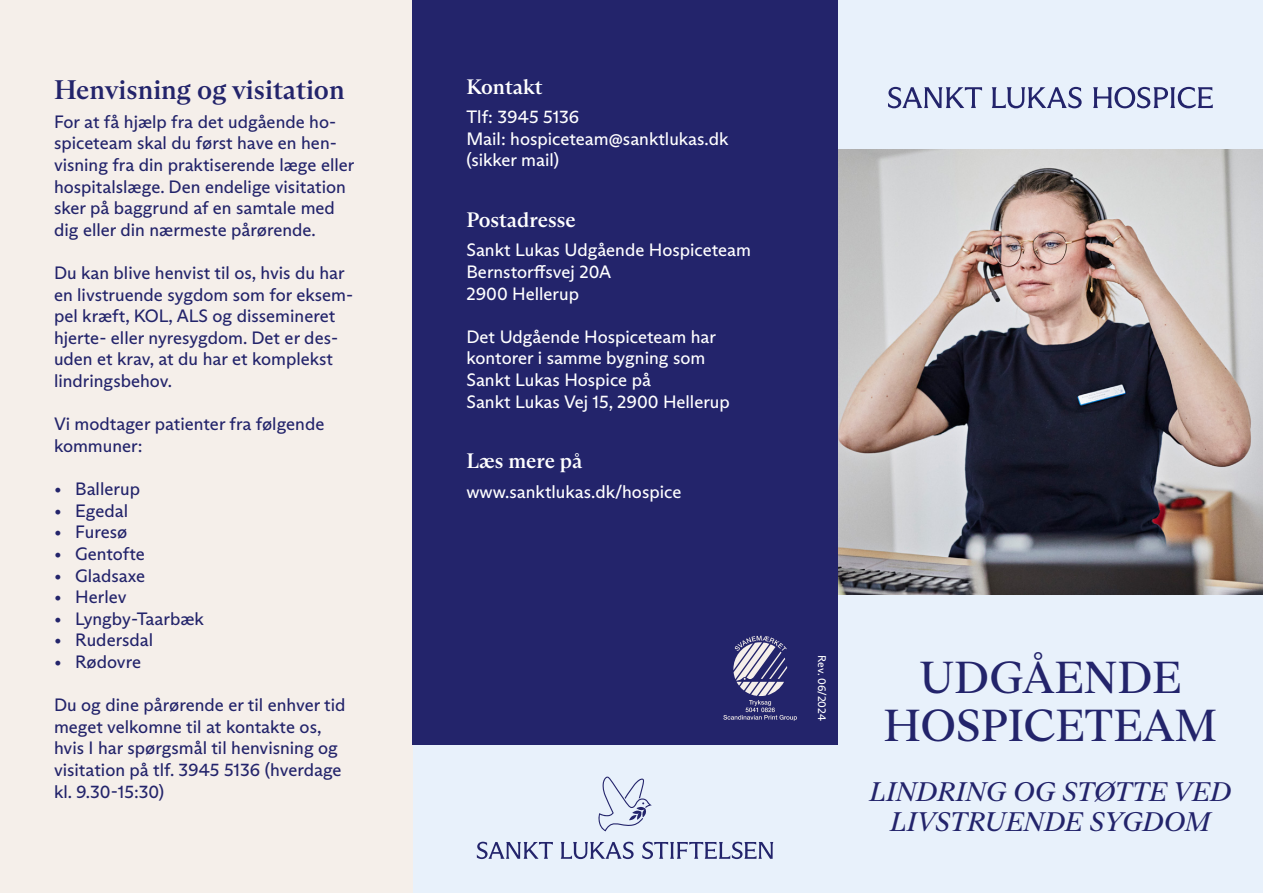
<style>
.page{position:relative;width:1263px;height:893px;background:#fff}
.page>*{position:absolute;margin:0;border:0;box-sizing:border-box;transform-origin:0 0}
.Overskrift01_forside{font:45px/48px "ABC Arizona Text";color:#23246b;text-align:center}
.Overskrift02_forside{font:italic 27px "ABC Arizona Text";color:#23246b}
.t1{font:500 27px "ABC Arizona Text";color:#23246b}
.t2{font:500 21px "ABC Arizona Text";color:#fff}
.t3{font:18px/21.6px "ABC Arizona Sans";color:#23246b}
.t4{font:18px/21.6px "ABC Arizona Sans";color:#fff}
.t5{font:11.25px "ABC Arizona Sans";letter-spacing:-.005em;color:#fff}
</style>
<div class="page">
<img style="left:838px;top:149px;width:425px;height:446px">
<div style="left:412px;top:744px;width:425px;height:149px;background:#e8f1fb"></div>
<div style="left:0;top:0;width:412px;height:893px;background:#f5efea"></div>
<div style="left:837px;top:0;width:426px;height:149px;background:#e8f1fb"></div>
<div style="left:837px;top:595px;width:426px;height:298px;background:#e8f1fb"></div>
<div style="left:412px;top:0;width:426px;height:744px;background:#23246b"></div>
<svg style="left:888px;top:87px;width:325px;height:21px"></svg>
<svg style="left:723px;top:636px;width:74px;height:85px"></svg>
<svg style="left:598px;top:776px;width:54px;height:55px"></svg>
<svg style="left:477px;top:842px;width:296px;height:17px"></svg>
<p class="t1" style="left:54px;top:74px;width:292px">Henvisning og visitation</p>
<p class="t3" style="left:54px;top:111px;width:302px">For at få hjælp fra det udgående ho&shy;spiceteam skal du først have en hen&shy;visning fra din praktiserende læge eller hospitalslæge. Den endelige visitation sker på baggrund af en samtale med dig eller din nærmeste pårørende.</p>
<p class="t3" style="left:54px;top:262px;width:301px">Du kan blive henvist til os, hvis du har en livstruende sygdom som for eksem&shy;pel kræft, KOL, ALS og dissemineret hjerte- eller nyresygdom. Det er des&shy;uden et krav, at du har et komplekst lindringsbehov.</p>
<p class="t3" style="left:54px;top:413px;width:272px">Vi modtager patienter fra følgende kommuner:</p>
<p class="t3" style="left:54px;top:478px;width:88px">• Ballerup</p>
<p class="t3" style="left:54px;top:500px;width:76px">• Egedal</p>
<p class="t3" style="left:54px;top:521px;width:75px">• Furesø</p>
<p class="t3" style="left:54px;top:543px;width:92px">• Gentofte</p>
<p class="t3" style="left:54px;top:564px;width:93px">• Gladsaxe</p>
<p class="t3" style="left:54px;top:586px;width:74px">• Herlev</p>
<p class="t3" style="left:54px;top:608px;width:151px">• Lyngby-Taarbæk</p>
<p class="t3" style="left:54px;top:629px;width:101px">• Rudersdal</p>
<p class="t3" style="left:54px;top:651px;width:89px">• Rødovre</p>
<p class="t3" style="left:54px;top:694px;width:293px">Du og dine pårørende er til enhver tid meget velkomne til at kontakte os, hvis I har spørgsmål til henvisning og visitation på tlf. 3945 5136 (hverdage kl. 9.30-15:30)</p>
<p class="t2" style="left:466px;top:75px;width:77px">Kontakt</p>
<p class="t4" style="left:466px;top:106px;width:114px">Tlf: 3945 5136</p>
<p class="t4" style="left:466px;top:128px;width:263px">Mail: hospiceteam@sanktlukas.dk</p>
<p class="t4" style="left:466px;top:149px;width:94px">(sikker mail)</p>
<p class="t2" style="left:466px;top:208px;width:111px">Postadresse</p>
<p class="t4" style="left:466px;top:239px;width:286px">Sankt Lukas Udgående Hospiceteam</p>
<p class="t4" style="left:466px;top:261px;width:146px">Bernstorffsvej 20A</p>
<p class="t4" style="left:466px;top:283px;width:114px">2900 Hellerup</p>
<p class="t4" style="left:466px;top:326px;width:251px">Det Udgående Hospiceteam har kontorer i samme bygning som</p>
<p class="t4" style="left:466px;top:369px;width:186px">Sankt Lukas Hospice på</p>
<p class="t4" style="left:466px;top:391px;width:265px">Sankt Lukas Vej 15, 2900 Hellerup</p>
<p class="t2" style="left:466px;top:449px;width:118px">Læs mere på</p>
<p class="t4" style="left:466px;top:481px;width:216px">www.sanktlukas.dk/hospice</p>
<p class="t5" style="left:829px;top:655px;width:67px;rotate:90deg">Rev. 06/2024</p>
<p class="Overskrift01_forside" style="left:883px;top:654px;width:335px">UDGÅENDE<br>HOSPICETEAM</p>
<p class="Overskrift02_forside" style="left:870px;top:776px;width:363px">LINDRING OG STØTTE VED</p>
<p class="Overskrift02_forside" style="left:890px;top:806px;width:322px">LIVSTRUENDE SYGDOM</p>
</div>
